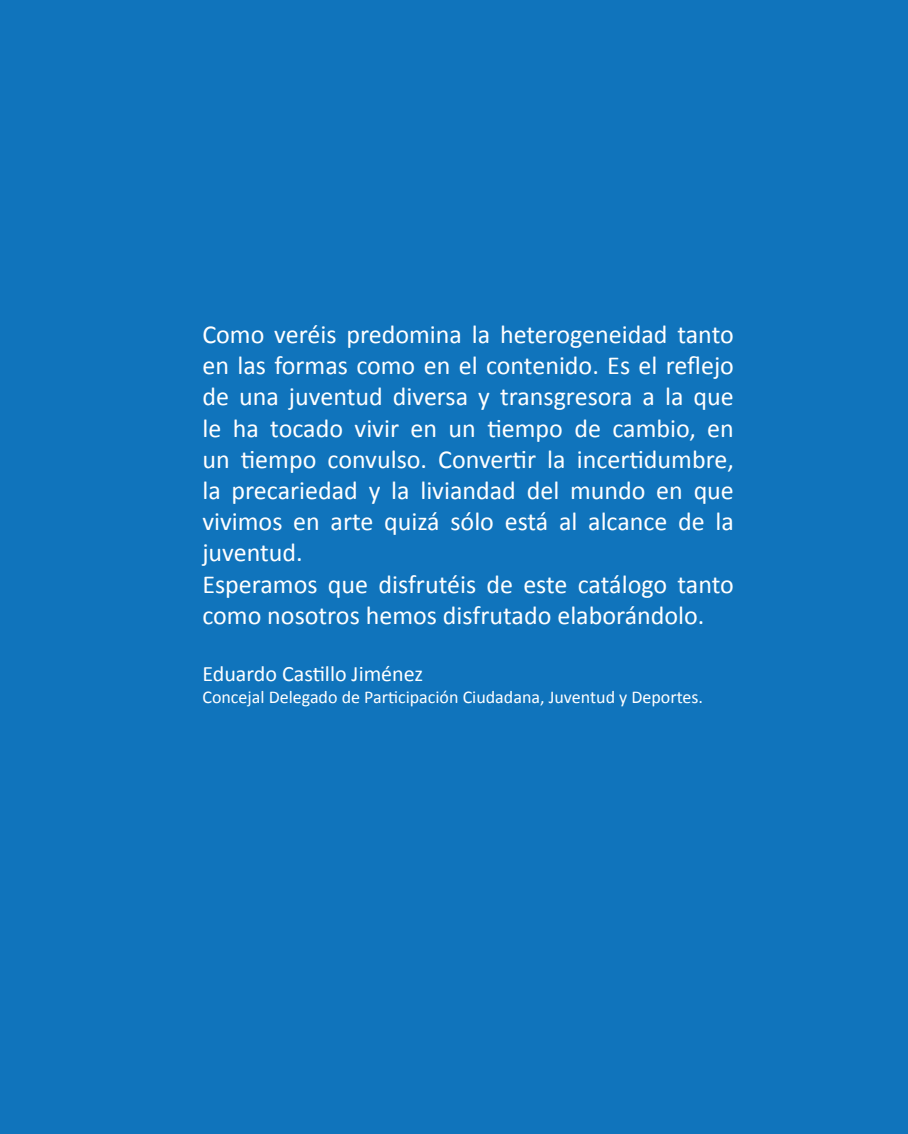
<style>
.page{position:relative;width:908px;height:1134px;background:#fff}
.page>*{position:absolute;margin:0;border:0;box-sizing:border-box;transform-origin:0 0}
.t1{font:26px/31.2px "Calibri";color:#fff}
.t2{font:22px "Calibri";color:#fff}
.t3{font:18px "Calibri";color:#fff}
</style>
<div class="page">
<div style="left:0;top:0;width:907px;height:1134px;background:#1074bc"></div>
<p class="t1" style="left:202px;top:319px;width:533px">Como veréis predomina la heterogeneidad tanto en las formas como en el contenido. Es el reflejo de una juventud diversa y transgresora a la que le ha tocado vivir en un tiempo de cambio, en un tiempo convulso. Convertir la incertidumbre, la precariedad y la liviandad del mundo en que vivimos en arte quizá sólo está al alcance de la juventud.<br>Esperamos que disfrutéis de este catálogo tanto como nosotros hemos disfrutado elaborándolo.</p>
<p class="t2" style="left:202px;top:660px;width:222px">Eduardo Castillo Jiménez</p>
<p class="t3" style="left:202px;top:686px;width:502px">Concejal Delegado de Participación Ciudadana, Juventud y Deportes.</p>
</div>
